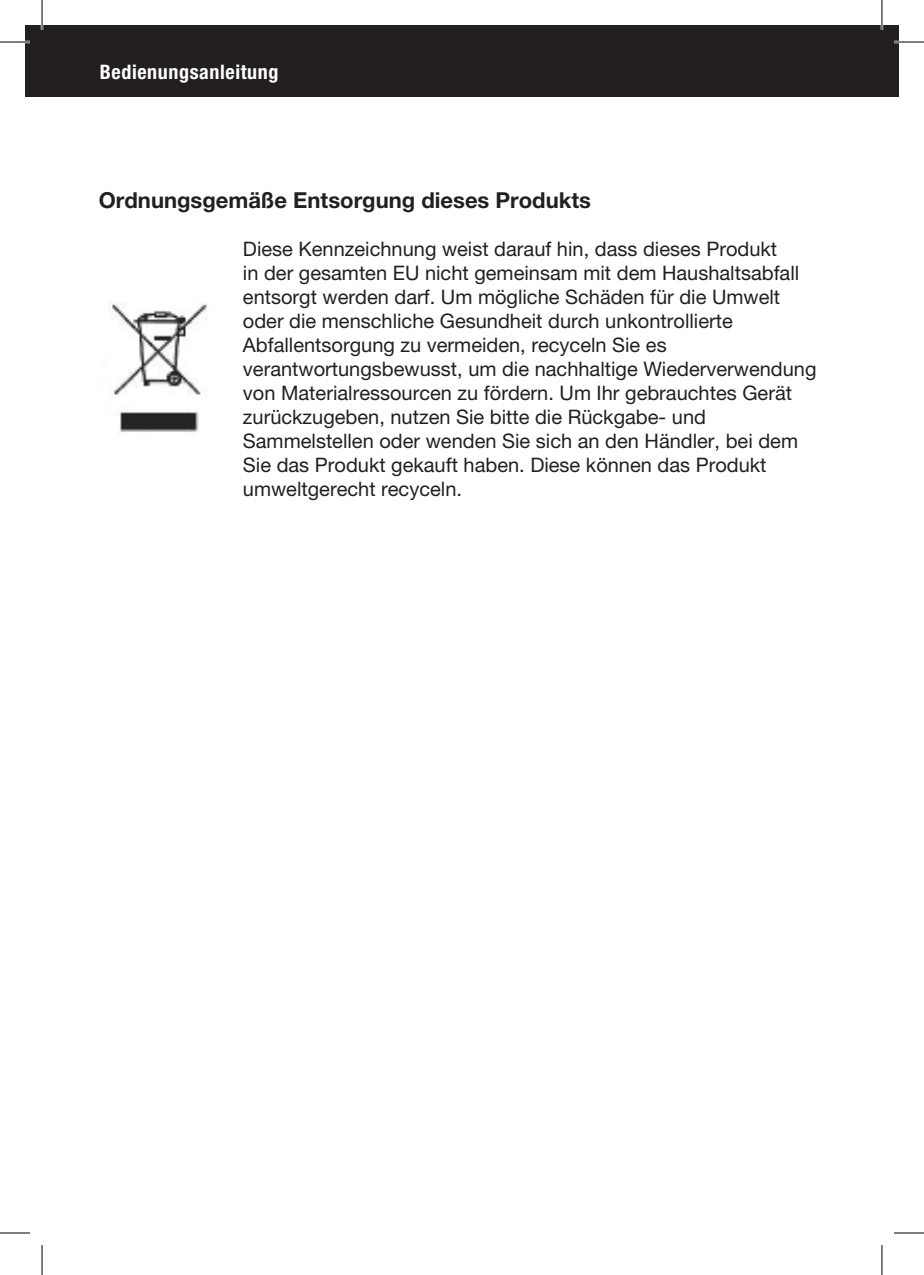
<style>
.page{position:relative;width:924px;height:1275px;background:#fff}
.page>*{position:absolute;margin:0;border:0;box-sizing:border-box;transform-origin:0 0}
.t1{font:700 22px "Helvetica Neue LT Pro";color:#231f20}
.t2{font:20px/24px "Helvetica Neue LT Pro";color:#231f20}
.t3{font:700 condensed 20px "Helvetica Neue LT Std";letter-spacing:.03em;color:#fff}
</style>
<div class="page">
<div style="left:25px;top:25px;width:873px;height:72px;background:#231f20"></div>
<img style="left:109px;top:304px;width:99px;height:128px">
<hr style="left:0;top:41px;width:30px;height:2px;background:#fff">
<hr style="left:893px;top:41px;width:30px;height:2px;background:#fff">
<hr style="left:41px;top:0;width:2px;height:30px;background:#fff">
<hr style="left:880px;top:0;width:2px;height:30px;background:#fff">
<hr style="left:0;top:42px;width:30px;height:1px;background:#000">
<hr style="left:893px;top:42px;width:30px;height:1px;background:#000">
<hr style="left:0;top:1232px;width:30px;height:1px;background:#000">
<hr style="left:893px;top:1232px;width:30px;height:1px;background:#000">
<hr style="left:42px;top:0;width:1px;height:30px;background:#000">
<hr style="left:42px;top:1245px;width:1px;height:30px;background:#000">
<hr style="left:881px;top:0;width:1px;height:30px;background:#000">
<hr style="left:881px;top:1245px;width:1px;height:30px;background:#000">
<p class="t3" style="left:100px;top:60px;width:180px">Bedienungsanleitung</p>
<p class="t1" style="left:99px;top:186px;width:493px">Ordnungsgemäße Entsorgung dieses Produkts</p>
<p class="t2" style="left:243px;top:237px;width:575px">Diese Kennzeichnung weist darauf hin, dass dieses Produkt<br>in der gesamten EU nicht gemeinsam mit dem Haushaltsabfall entsorgt werden darf. Um mögliche Schäden für die Umwelt oder die menschliche Gesundheit durch unkontrollierte Abfallentsorgung zu vermeiden, recyceln Sie es verantwortungsbewusst, um die nachhaltige Wiederverwendung von Materialressourcen zu fördern. Um Ihr gebrauchtes Gerät zurückzugeben, nutzen Sie bitte die Rückgabe- und Sammelstellen oder wenden Sie sich an den Händler, bei dem Sie das Produkt gekauft haben. Diese können das Produkt umweltgerecht recyceln.</p>
</div>
